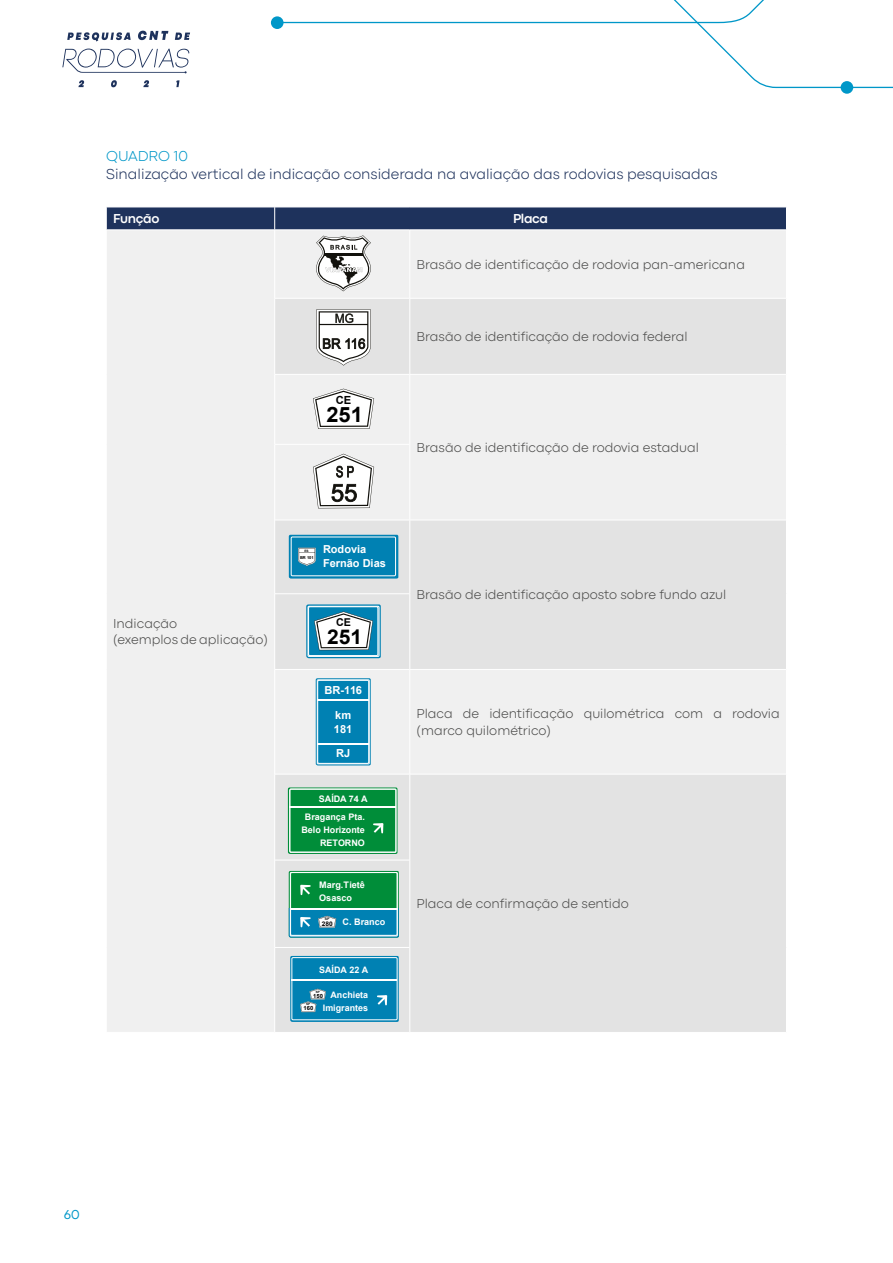
<style>
.page{position:relative;width:893px;height:1263px;background:#fff}
.page>*{position:absolute;margin:0;border:0;box-sizing:border-box;transform-origin:0 0}
.t1{font:700 21.15px "Arial";color:#000}
.t2{font:700 20.4px "Arial";color:#000}
.t3{font:300 15px "Codec Pro";color:#1e325c}
.t4{font:300 15px "Codec Pro";color:#0097c8}
.t5{font:300 13.5px/16.2px "Codec Pro";color:#4a4a49}
.t6{font:700 13.5px "Codec Pro";letter-spacing:-.025em;color:#fff}
.t7{font:13.5px "Codec Pro News";color:#0097c8}
.t8{font:700 11.25px "Arial";color:#000}
.t9{font:700 11.1px/13.5px "Arial";color:#fff}
.t10{font:700 10.95px/13.5px "Arial";color:#fff}
.t11{font:700 10.8px "Arial";color:#000}
.t12{font:700 9px/12.9px "Arial";color:#fff}
.t13{font:700 6.3px "Arial";color:#000;scale:1.04 1}
.t14{font:700 5.7px "Arial";color:#000}
.t15{font:700 4.05px "Arial";color:#000}
.t16{font:700 3.3px "Arial";color:#000}
.t17{font:700 3.15px "Arial";color:#000}
.t18{font:700 3px "Arial";color:#000}
</style>
<div class="page">
<svg style="left:716px;top:42px;width:177px;height:46px"></svg>
<div style="left:841px;top:81px;width:12px;height:13px;background:#0097c8;border-radius:50%"></div>
<svg style="left:78px;top:80px;width:6px;height:7px"></svg>
<svg style="left:111px;top:80px;width:6px;height:7px"></svg>
<svg style="left:143px;top:80px;width:6px;height:7px"></svg>
<svg style="left:176px;top:80px;width:4px;height:7px"></svg>
<svg style="left:67px;top:0;width:697px;height:42px"></svg>
<svg style="left:62px;top:48px;width:127px;height:25px"></svg>
<div style="left:107px;top:291px;width:679px;height:741px;background:#f0f0f0"></div>
<svg style="left:275px;top:299px;width:511px;height:733px;fill:#e3e3e3"></svg>
<hr style="left:274px;top:230px;width:1px;height:68px;background:#fff">
<hr style="left:410px;top:230px;width:1px;height:68px;background:#fff">
<hr style="left:274px;top:298px;width:1px;height:76px;background:#fff">
<hr style="left:410px;top:298px;width:1px;height:76px;background:#fff">
<hr style="left:275px;top:298px;width:135px;height:1px;background:#fff">
<hr style="left:410px;top:298px;width:376px;height:1px;background:#fff">
<hr style="left:275px;top:374px;width:135px;height:1px;background:#fff">
<hr style="left:410px;top:374px;width:376px;height:1px;background:#fff">
<hr style="left:274px;top:374px;width:1px;height:70px;background:#fff">
<hr style="left:410px;top:375px;width:1px;height:69px;background:#fff">
<hr style="left:274px;top:444px;width:1px;height:76px;background:#fff">
<hr style="left:275px;top:444px;width:135px;height:1px;background:#fff">
<hr style="left:410px;top:444px;width:1px;height:76px;background:#fff">
<hr style="left:410px;top:520px;width:376px;height:1px;background:#fff">
<hr style="left:274px;top:520px;width:1px;height:74px;background:#fff">
<hr style="left:274px;top:594px;width:1px;height:75px;background:#fff">
<hr style="left:275px;top:520px;width:135px;height:1px;background:#fff">
<hr style="left:410px;top:520px;width:1px;height:74px;background:#fff">
<hr style="left:410px;top:594px;width:1px;height:75px;background:#fff">
<hr style="left:274px;top:669px;width:1px;height:105px;background:#fff">
<hr style="left:275px;top:593px;width:135px;height:1px;background:#fff">
<hr style="left:275px;top:669px;width:135px;height:1px;background:#fff">
<hr style="left:410px;top:669px;width:376px;height:1px;background:#fff">
<hr style="left:410px;top:670px;width:1px;height:104px;background:#fff">
<hr style="left:274px;top:774px;width:1px;height:86px;background:#fff">
<hr style="left:274px;top:860px;width:1px;height:87px;background:#fff">
<hr style="left:274px;top:947px;width:1px;height:85px;background:#fff">
<hr style="left:275px;top:774px;width:135px;height:1px;background:#fff">
<hr style="left:410px;top:774px;width:376px;height:1px;background:#fff">
<hr style="left:410px;top:774px;width:1px;height:86px;background:#fff">
<hr style="left:410px;top:860px;width:1px;height:87px;background:#fff">
<hr style="left:410px;top:947px;width:1px;height:85px;background:#fff">
<hr style="left:275px;top:860px;width:135px;height:1px;background:#fff">
<hr style="left:275px;top:947px;width:135px;height:1px;background:#fff">
<svg style="left:106px;top:207px;width:681px;height:84px"></svg>
<svg style="left:316px;top:309px;width:55px;height:57px"></svg>
<svg style="left:313px;top:454px;width:61px;height:54px"></svg>
<svg style="left:313px;top:389px;width:61px;height:40px"></svg>
<div style="left:289px;top:535px;width:109px;height:44px;background:#0081b3;border-radius:2px"></div>
<svg style="left:298px;top:548px;width:18px;height:18px"></svg>
<svg style="left:306px;top:604px;width:75px;height:54px"></svg>
<svg style="left:316px;top:678px;width:55px;height:87px;background:#0e87b7"></svg>
<hr style="left:317px;top:699px;width:52px;height:2px;background:#fff">
<hr style="left:317px;top:743px;width:52px;height:1px;background:#fff">
<svg style="left:288px;top:787px;width:110px;height:67px;background:#149649"></svg>
<svg style="left:290px;top:956px;width:109px;height:66px;background:#188cb9"></svg>
<svg style="left:289px;top:871px;width:110px;height:67px;background:#189277"></svg>
<div style="left:291px;top:537px;width:105px;height:39px;border:1px solid #fff"></div>
<div style="left:308px;top:606px;width:70px;height:50px;border:1px solid #fff"></div>
<div style="left:317px;top:680px;width:52px;height:84px;border:1px solid #fff"></div>
<div style="left:289px;top:789px;width:107px;height:63px;border:1px solid #fff"></div>
<div style="left:290px;top:872px;width:107px;height:64px;border:1px solid #fff"></div>
<div style="left:291px;top:957px;width:106px;height:63px;border:1px solid #fff"></div>
<p class="t4" style="left:106px;top:147px;width:83px">QUADRO 10</p>
<p class="t3" style="left:106px;top:165px;width:613px">Sinalização vertical de indicação considerada na avaliação das rodovias pesquisadas</p>
<p class="t6" style="left:113px;top:210px;width:48px">Função</p>
<p class="t6" style="left:513px;top:210px;width:37px">Placa</p>
<p class="t5" style="left:417px;top:256px;width:330px">Brasão de identificação de rodovia pan-americana</p>
<p class="t8" style="left:336px;top:392px;width:17px">CE</p>
<h1 class="t1" style="left:326px;top:401px;width:38px">251</h1>
<p class="t5" style="left:417px;top:328px;width:273px">Brasão de identificação de rodovia federal</p>
<p class="t5" style="left:417px;top:439px;width:284px">Brasão de identificação de rodovia estadual</p>
<p class="t5" style="left:113px;top:615px;width:156px">Indicação<br>(exemplos de aplicação)</p>
<p class="t17" style="left:304px;top:548px;width:6px">ES</p>
<p class="t15" style="left:300px;top:555px;width:15px">BR 101</p>
<p class="t10" style="left:323px;top:543px;width:64px">Rodovia<br>Fernão Dias</p>
<p class="t11" style="left:336px;top:615px;width:16px">CE</p>
<h2 class="t2" style="left:327px;top:623px;width:37px">251</h2>
<p class="t9" style="left:324px;top:684px;width:39px">BR-116</p>
<p class="t9" style="left:334px;top:709px;width:20px">km<br>181</p>
<p class="t9" style="left:336px;top:747px;width:16px">RJ</p>
<p class="t12" style="left:305px;top:790px;width:64px;line-height:18px;text-indent:14px">SAÍDA 74 A<br>Bragança Pta.</p>
<p class="t12" style="left:301px;top:823px;width:65px;text-align:right">Belo Horizonte<br>RETORNO</p>
<p class="t12" style="left:319px;top:879px;width:47px">Marg.Tietê<br>Osasco</p>
<p class="t12" style="left:343px;top:916px;width:44px">C. Branco</p>
<p class="t16" style="left:325px;top:917px;width:6px">SP</p>
<p class="t13" style="left:322px;top:919px;width:12px">280</p>
<p class="t12" style="left:319px;top:964px;width:51px">SAÍDA 22 A</p>
<p class="t12" style="left:323px;top:989px;width:47px;text-align:right">Anchieta<br>Imigrantes</p>
<p class="t18" style="left:316px;top:990px;width:6px">SP</p>
<p class="t14" style="left:313px;top:992px;width:11px">150</p>
<p class="t18" style="left:306px;top:1002px;width:6px">SP</p>
<p class="t14" style="left:304px;top:1004px;width:11px">160</p>
<p class="t5" style="left:417px;top:587px;width:311px">Brasão de identificação aposto sobre fundo azul</p>
<p class="t5" style="left:417px;top:705px;width:365px">Placa de identificação quilométrica com a rodovia (marco quilométrico)</p>
<p class="t5" style="left:417px;top:895px;width:214px">Placa de confirmação de sentido</p>
<p class="t7" style="left:64px;top:1206px;width:17px">60</p>
</div>
